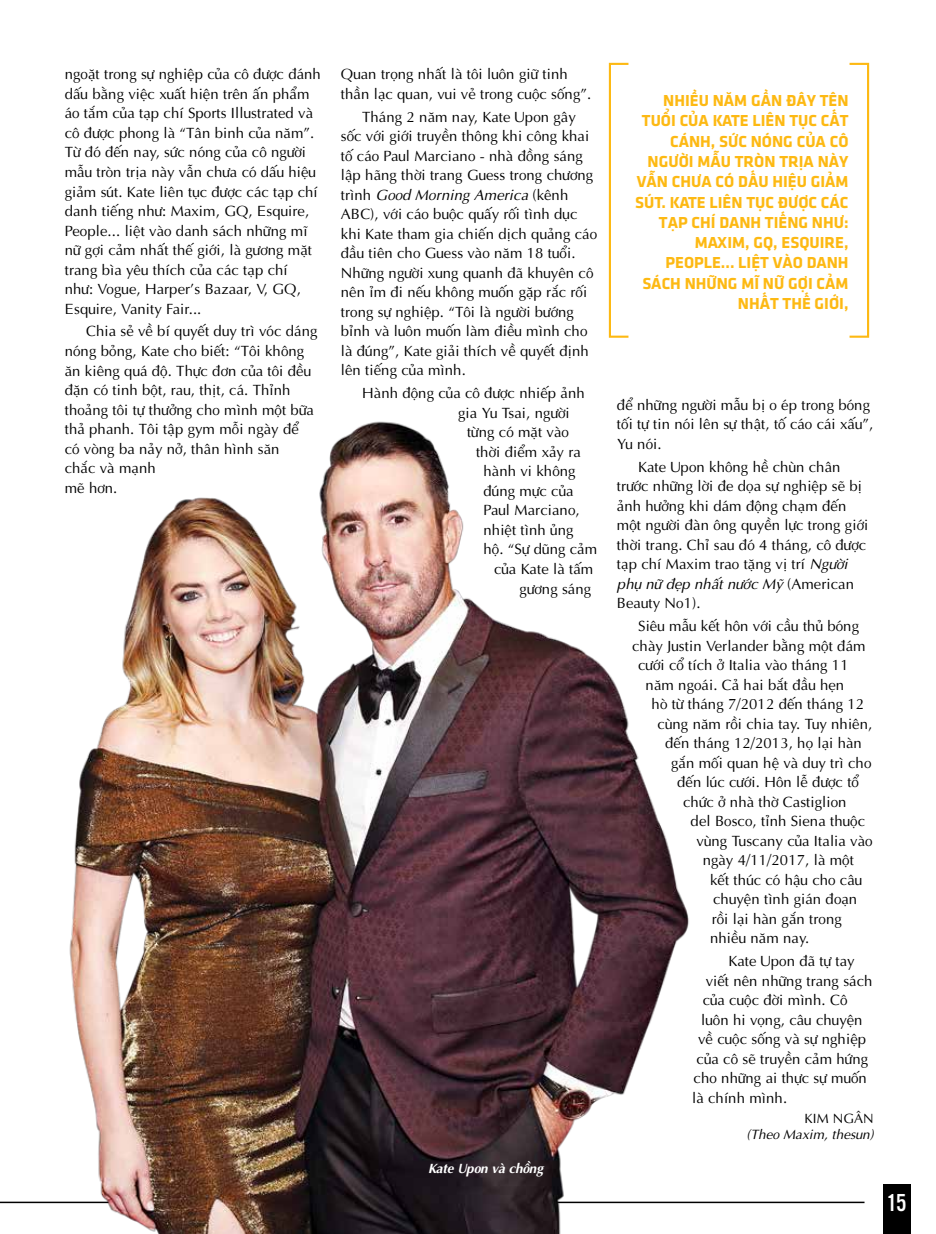
<style>
.page{position:relative;width:936px;height:1234px;background:#fff}
.page>*{position:absolute;margin:0;border:0;box-sizing:border-box;transform-origin:0 0}
.t1{font:25.5px "UTM Alter Gothic";color:#fff}
.t2{font:16.5px/20.2px "UTM Facebook K&T Bold";color:#fdb913;text-align:right}
.t3{font:14.85px/19.5px "UTM Aptima";color:#000}
.t4{font:italic 13.5px "UTM Aptima";color:#000}
.t5{font:italic 700 13.5px "UTM Aptima";letter-spacing:-.02em;color:#fff}
.t6{font:13.5px "UTM Aptima";color:#000}
.s1{font-style:italic}
</style>
<div class="page">
<div style="left:882px;top:1184px;width:28px;height:49px;background:#000"></div>
<hr style="left:0;top:1201px;width:864px;height:1px;background:#000">
<img style="left:52px;top:421px;width:646px;height:812px">
<div style="left:609px;top:63px;width:20px;height:274px;border:2px solid #fdb913"></div>
<div style="left:848px;top:63px;width:21px;height:274px;border:2px solid #fdb913"></div>
<p class="t3" style="left:65px;top:64px;width:258px">ngoặt trong sự nghiệp của cô được đánh dấu bằng việc xuất hiện trên ấn phẩm áo tắm của tạp chí Sports Illustrated và cô được phong là “Tân binh của năm”.<br>Từ đó đến nay, sức nóng của cô người mẫu tròn trịa này vẫn chưa có dấu hiệu giảm sút. Kate liên tục được các tạp chí danh tiếng như: Maxim, GQ, Esquire, People... liệt vào danh sách những mĩ nữ gợi cảm nhất thế giới, là gương mặt trang bìa yêu thích của các tạp chí<br>như: Vogue, H arper’s Bazaar, V, GQ, Esquire, Vanity Fair...</p>
<p class="t3" style="left:65px;top:320px;width:254px;text-indent:21px">Chia sẻ về bí quyết duy trì vóc dáng nóng bỏng, Kate cho biết: “Tôi không ăn kiêng quá độ. Thực đơn của tôi đều đặn có tinh bột, rau, thịt, cá. Thỉnh thoảng tôi tự thưởng cho mình một bữa thả phanh. Tôi tập gym mỗi ngày để có vòng ba nảy nở, thân hình săn<br>chắc và mạnh<br>mẽ hơn.</p>
<p class="t3" style="left:341px;top:63px;width:252px">Quan trọng nhất là tôi luôn giữ tinh thần lạc quan, vui vẻ trong cuộc sống”.</p>
<p class="t3" style="left:341px;top:106px;width:258px;text-indent:21px">Tháng 2 năm nay, Kate Upon gây sốc với giới truyền thông khi công khai tố cáo Paul Marciano - nhà đồng sáng lập hãng thời trang Guess trong chương trình <span class="s1">Good Morning America</span> (kênh ABC), với cáo buộc quấy rối tình dục khi Kate tham gia chiến dịch quảng cáo đầu tiên cho Guess vào năm 18 tuổi.<br>N hững người xung quanh đã khuyên cô nên ỉm đi nếu không muốn gặp rắc rối trong sự nghiệp. “Tôi là người bướng bỉnh và luôn muốn làm điều mình cho là đúng”, Kate giải thích về quyết định lên tiếng của mình.</p>
<p class="t3" style="left:458px;top:382px;width:128px;text-indent:-96px">H ành động của cô được nhiếp ảnh gia Yu Tsai, người</p>
<p class="t3" style="left:467px;top:421px;width:103px">từng có mặt vào</p>
<p class="t3" style="left:476px;top:441px;width:106px">thời điểm xảy ra</p>
<p class="t3" style="left:483px;top:460px;width:94px">hành vi không</p>
<p class="t3" style="left:483px;top:480px;width:92px">đúng mực của</p>
<p class="t3" style="left:483px;top:499px;width:98px">Paul Marciano,</p>
<p class="t3" style="left:483px;top:519px;width:92px">nhiệt tình ủng</p>
<p class="t3" style="left:483px;top:538px;width:115px">hộ. “Sự dũng cảm</p>
<p class="t3" style="left:494px;top:558px;width:101px">của Kate là tấm</p>
<p class="t3" style="left:519px;top:577px;width:73px">gương sáng</p>
<p class="t5" style="left:428px;top:1157px;width:116px">Kate Upon và chồng</p>
<p class="t2" style="left:635px;top:89px;width:215px">NHIỀU NĂM GẦN ĐÂY TÊN<br>TUỔI CỦA KATE LIÊN TỤC CẤT<br>CÁNH, SỨC NÓNG CỦA CÔ<br>NGƯỜI MẪU TRÒN TRỊA NÀY<br>VẪN CHƯA CÓ DẤU HIỆU GIẢM<br>SÚT. KATE LIÊN TỤC ĐƯỢC CÁC<br>TẠP CHÍ DANH TIẾNG NHƯ:<br>MAXIM, GQ, ESQUIRE,<br>PEOPLE... LIỆT VÀO DANH<br>SÁCH NHỮNG MĨ NỮ GỢI CẢM<br>NHẤT THẾ GIỚI,</p>
<p class="t3" style="left:617px;top:393px;width:258px">để những người mẫu bị o ép trong bóng tối tự tin nói lên sự thật, tố cáo cái xấu”,<br>Yu nói.</p>
<p class="t3" style="left:617px;top:455px;width:253px;text-indent:21px">Kate Upon không hề chùn chân trước những lời đe dọa sự nghiệp sẽ bị ảnh hưởng khi dám động chạm đến một người đàn ông quyền lực trong giới thời trang. Chỉ sau đó 4 tháng, cô được tạp chí Maxim trao tặng vị trí <span class="s1">Người phụ nữ đẹp nhất nước Mỹ</span> (American<br>Beauty No1).</p>
<p class="t3" style="left:638px;top:615px;width:222px">Siêu mẫu kết hôn với cầu thủ bóng</p>
<p class="t3" style="left:632px;top:634px;width:235px">chày Justin Verlander bằng một đám</p>
<p class="t3" style="left:638px;top:654px;width:212px">cưới cổ tích ở Italia vào tháng 11</p>
<p class="t3" style="left:645px;top:673px;width:200px">năm ngoái. Cả hai bắt đầu hẹn</p>
<p class="t3" style="left:651px;top:693px;width:214px">hò từ tháng 7/2012 đến tháng 12</p>
<p class="t3" style="left:657px;top:712px;width:216px">cùng năm rồi chia tay. Tuy nhiên,</p>
<p class="t3" style="left:665px;top:732px;width:198px">đến tháng 12/2013, họ lại hàn</p>
<p class="t3" style="left:671px;top:751px;width:202px">gắn mối quan hệ và duy trì cho</p>
<p class="t3" style="left:677px;top:771px;width:183px">đến lúc cưới. H ôn lễ được tổ</p>
<p class="t3" style="left:683px;top:790px;width:165px">chức ở nhà thờ Castiglion</p>
<p class="t3" style="left:690px;top:810px;width:176px">del Bosco, tỉnh Siena thuộc</p>
<p class="t3" style="left:696px;top:829px;width:177px">vùng Tuscany của Italia vào</p>
<p class="t3" style="left:702px;top:849px;width:153px">ngày 4/11/2017, là một</p>
<p class="t3" style="left:710px;top:868px;width:154px">kết thúc có hậu cho câu</p>
<p class="t3" style="left:713px;top:888px;width:146px">chuyện tình gián đoạn</p>
<p class="t3" style="left:711px;top:907px;width:132px">rồi lại hàn gắn trong</p>
<p class="t3" style="left:710px;top:927px;width:101px">nhiều năm nay.</p>
<p class="t3" style="left:728px;top:950px;width:128px">Kate Upon đã tự tay</p>
<p class="t3" style="left:705px;top:969px;width:168px">viết nên những trang sách</p>
<p class="t3" style="left:702px;top:989px;width:146px">của cuộc đời mình. Cô</p>
<p class="t3" style="left:701px;top:1008px;width:163px">luôn hi vọng, câu chuyện</p>
<p class="t3" style="left:698px;top:1028px;width:169px">về cuộc sống và sự nghiệp</p>
<p class="t3" style="left:696px;top:1047px;width:173px">của cô sẽ truyền cảm hứng</p>
<p class="t3" style="left:693px;top:1067px;width:175px">cho những ai thực sự muốn</p>
<p class="t3" style="left:692px;top:1086px;width:97px">là chính mình.</p>
<p class="t6" style="left:804px;top:1107px;width:71px">Kim Ngân</p>
<p class="t4" style="left:746px;top:1123px;width:129px">(Theo Maxim, thesun)</p>
<h1 class="t1" style="left:886px;top:1184px;width:22px">15</h1>
</div>
